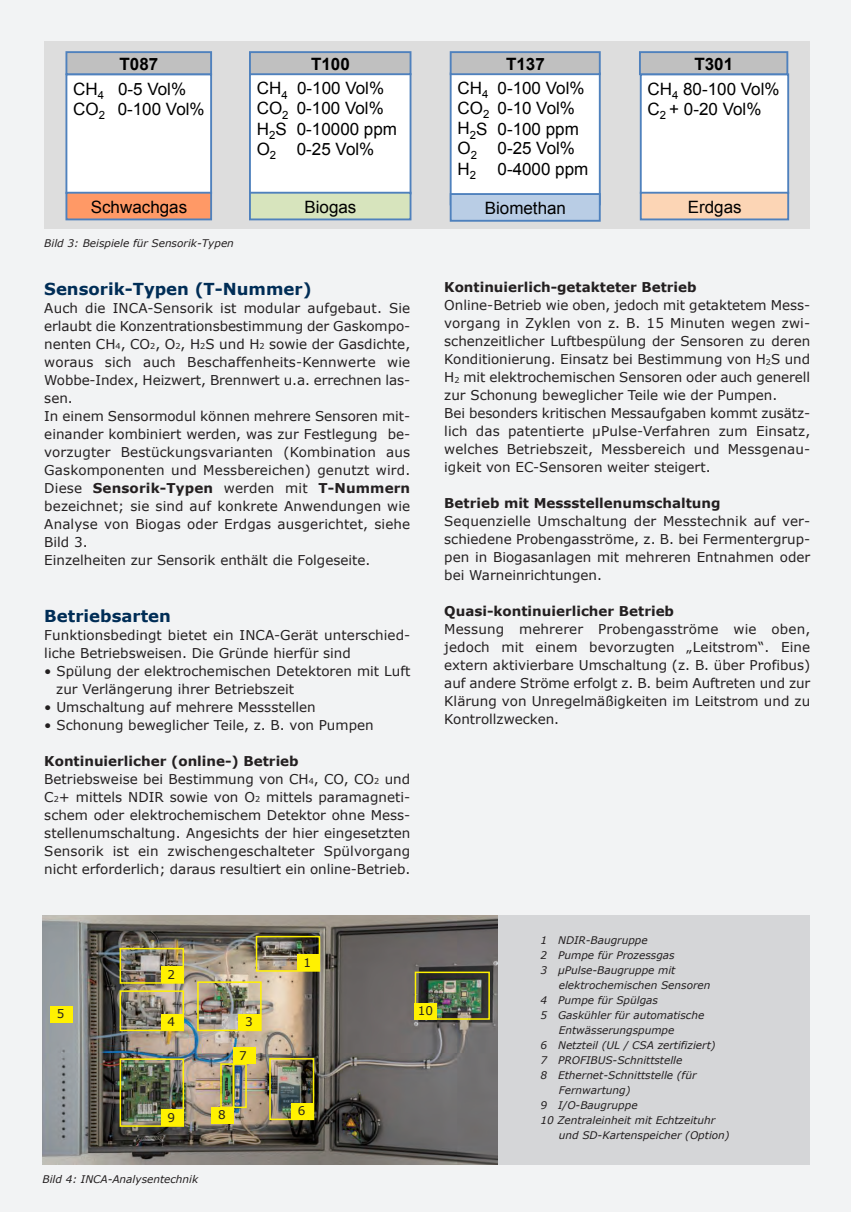
<style>
.page{position:relative;width:851px;height:1212px;background:#fff}
.page>*{position:absolute;margin:0;border:0;box-sizing:border-box;transform-origin:0 0}
.t1{font:16.95px/20.2px "Arial";color:#000}
.t2{font:700 16.95px "Arial";color:#000}
.t3{font:700 16.5px "Verdana";color:#002d56}
.t4{font:13.5px/18px "Verdana";color:#231f20}
.t5{font:700 13.5px "Verdana";color:#231f20}
.t6{font:12px "Verdana";color:#231f20}
.t7{font:italic 10.5px "Verdana";color:#231f20}
.s1{font-size:8.1px}
.s2{font-weight:700}
</style>
<div class="page">
<div style="left:0;top:0;width:850px;height:1212px;background:#f2f3f4"></div>
<div style="left:255px;top:915px;width:554px;height:249px;background:#d5d6d8"></div>
<div style="left:44px;top:42px;width:766px;height:187px;background:#ddd"></div>
<div style="left:250px;top:74px;width:160px;height:119px;background:#fff"></div>
<div style="left:249px;top:73px;width:162px;height:121px;border:2px solid #4f81bd"></div>
<div style="left:250px;top:52px;width:160px;height:22px;background:#c0c0c0"></div>
<div style="left:249px;top:51px;width:162px;height:24px;border:2px solid #4f81bd"></div>
<div style="left:250px;top:193px;width:160px;height:26px;background:#d7e4bd"></div>
<div style="left:249px;top:192px;width:162px;height:28px;border:2px solid #4f81bd"></div>
<div style="left:450px;top:73px;width:149px;height:131px;background:#fff"></div>
<div style="left:449px;top:73px;width:151px;height:132px;border:2px solid #4f81bd"></div>
<div style="left:450px;top:194px;width:149px;height:27px;background:#b9cde5"></div>
<div style="left:449px;top:193px;width:151px;height:29px;border:2px solid #4f81bd"></div>
<div style="left:450px;top:52px;width:149px;height:22px;background:#c0c0c0"></div>
<div style="left:449px;top:51px;width:151px;height:24px;border:2px solid #4f81bd"></div>
<div style="left:640px;top:74px;width:148px;height:119px;background:#fff"></div>
<div style="left:639px;top:73px;width:150px;height:121px;border:2px solid #4f81bd"></div>
<div style="left:640px;top:193px;width:148px;height:26px;background:#fcd5b5"></div>
<div style="left:639px;top:192px;width:150px;height:28px;border:2px solid #4f81bd"></div>
<div style="left:639px;top:52px;width:148px;height:22px;background:#c0c0c0"></div>
<div style="left:639px;top:51px;width:149px;height:24px;border:2px solid #4f81bd"></div>
<div style="left:66px;top:74px;width:145px;height:119px;background:#fff"></div>
<div style="left:65px;top:73px;width:147px;height:121px;border:2px solid #4f81bd"></div>
<div style="left:66px;top:193px;width:145px;height:26px;background:#f96"></div>
<div style="left:65px;top:192px;width:147px;height:28px;border:2px solid #4f81bd"></div>
<div style="left:66px;top:52px;width:145px;height:22px;background:#c0c0c0"></div>
<div style="left:65px;top:51px;width:147px;height:24px;border:2px solid #4f81bd"></div>
<img style="left:43px;top:915px;width:454px;height:249px">
<div style="left:120px;top:948px;width:64px;height:36px;border:2px solid #fff101"></div>
<div style="left:161px;top:967px;width:22px;height:16px;background:#fff101"></div>
<div style="left:256px;top:936px;width:64px;height:36px;border:2px solid #fff101"></div>
<div style="left:297px;top:955px;width:22px;height:16px;background:#fff101"></div>
<img style="left:219px;top:1057px;width:96px;height:64px">
<div style="left:291px;top:1103px;width:22px;height:16px;background:#fff101"></div>
<div style="left:120px;top:990px;width:64px;height:41px;border:2px solid #fff101"></div>
<div style="left:161px;top:1014px;width:22px;height:16px;background:#fff101"></div>
<div style="left:197px;top:981px;width:64px;height:50px;border:2px solid #fff101"></div>
<div style="left:239px;top:1014px;width:22px;height:16px;background:#fff101"></div>
<div style="left:120px;top:1058px;width:64px;height:69px;border:2px solid #fff101"></div>
<div style="left:161px;top:1110px;width:22px;height:16px;background:#fff101"></div>
<div style="left:51px;top:1007px;width:22px;height:16px;background:#fff101"></div>
<div style="left:212px;top:1107px;width:22px;height:16px;background:#fff101"></div>
<div style="left:233px;top:1048px;width:22px;height:16px;background:#fff101"></div>
<div style="left:414px;top:971px;width:76px;height:49px;border:2px solid #fff101"></div>
<div style="left:414px;top:1003px;width:23px;height:16px;background:#fff101"></div>
<p class="t2" style="left:120px;top:55px;width:40px">T087</p>
<p class="t2" style="left:311px;top:55px;width:40px">T100</p>
<p class="t2" style="left:506px;top:55px;width:40px">T137</p>
<p class="t2" style="left:694px;top:55px;width:40px">T301</p>
<p class="t1" style="left:73px;top:79px;width:133px;line-height:19.8px">CH<sub>4</sub> 0-5 Vol%<br>CO<sub>2</sub> 0-100 Vol%</p>
<p class="t1" style="left:91px;top:197px;width:98px">Schwachgas</p>
<p class="t1" style="left:257px;top:79px;width:142px">CH<sub>4</sub> 0-100 Vol%<br>CO<sub>2</sub> 0-100 Vol%<br>H<sub>2</sub>S 0-10000 ppm<br>O<sub>2</sub> 0-25 Vol%</p>
<p class="t1" style="left:304px;top:197px;width:53px">Biogas</p>
<p class="t1" style="left:457px;top:78px;width:129px">CH<sub>4</sub> 0-100 Vol%<br>CO<sub>2</sub> 0-10 Vol%<br>H<sub>2</sub>S 0-100 ppm<br>O<sub>2</sub> 0-25 Vol%<br>H<sub>2</sub></p>
<p class="t1" style="left:497px;top:159px;width:92px">0-4000 ppm</p>
<p class="t1" style="left:484px;top:198px;width:83px">Biomethan</p>
<p class="t1" style="left:647px;top:79px;width:134px;line-height:19.8px">CH<sub>4</sub> 80-100 Vol%<br>C<sub>2</sub> + 0-20 Vol%</p>
<p class="t1" style="left:687px;top:197px;width:55px">Erdgas</p>
<p class="t7" style="left:44px;top:236px;width:191px">Bild 3: Beispiele für Sensorik-Typen</p>
<p class="t3" style="left:44px;top:278px;width:269px">Sensorik-Typen (T-Nummer)</p>
<p class="t4" style="left:44px;top:298px;width:367px">Auch die INCA-Sensorik ist modular aufgebaut. Sie erlaubt die Konzentrationsbestimmung der Gaskompo&shy;nenten CH<span class="s1">4</span>, CO<span class="s1">2</span>, O<span class="s1">2</span>, H<span class="s1">2</span>S und H<span class="s1">2</span> sowie der Gasdichte, woraus sich auch Beschaffenheits-Kennwerte wie Wobbe-Index, Heizwert, Brennwert u.a. errechnen las&shy;sen.<br>In einem Sensormodul können mehrere Sensoren mit&shy;einander kombiniert werden, was zur Festlegung be&shy;vorzugter Bestückungsvarianten (Kombination aus Gaskomponenten und Messbereichen) genutzt wird.<br>Diese <span class="s2">Sensorik-Typen</span> werden mit <span class="s2">T-Nummern </span>bezeichnet; sie sind auf konkrete Anwendungen wie Analyse von Biogas oder Erdgas ausgerichtet, siehe Bild 3.<br>Einzelheiten zur Sensorik enthält die Folgeseite.</p>
<p class="t3" style="left:44px;top:605px;width:128px">Betriebsarten</p>
<p class="t4" style="left:44px;top:625px;width:367px">Funktionsbedingt bietet ein INCA-Gerät unterschied&shy;liche Betriebsweisen. Die Gründe hierfür sind</p>
<p class="t4" style="left:56px;top:661px;width:355px;text-indent:-12px">• Spülung der elektrochemischen Detektoren mit Luft zur Verlängerung ihrer Betriebszeit</p>
<p class="t4" style="left:44px;top:697px;width:273px">• Umschaltung auf mehrere Messstellen</p>
<p class="t4" style="left:44px;top:715px;width:331px">• Schonung beweglicher Teile, z. B. von Pumpen</p>
<p class="t4" style="left:44px;top:751px;width:367px"><span class="s2">Kontinuierlicher (online-) Betrieb<br></span>Betriebsweise bei Bestimmung von CH<span class="s1">4</span>, CO, CO<span class="s1">2</span> und C<span class="s1">2</span>+ mittels NDIR sowie von O<span class="s1">2</span> mittels paramagneti&shy;schem oder elektrochemischem Detektor ohne Mess&shy;stellenumschaltung. Angesichts der hier eingesetzten Sensorik ist ein zwischengeschalteter Spülvorgang nicht erforderlich; daraus resultiert ein online-Betrieb.</p>
<p class="t5" style="left:444px;top:279px;width:254px">Kontinuierlich-getakteter Betrieb</p>
<p class="t4" style="left:444px;top:296px;width:367px">Online-Betrieb wie oben, jedoch mit getaktetem Mess&shy;vorgang in Zyklen von z. B. 15 Minuten wegen zwi&shy;schenzeitlicher Luftbespülung der Sensoren zu deren Konditionierung. Einsatz bei Bestimmung von H<span class="s1">2</span>S und H<span class="s1">2</span> mit elektrochemischen Sensoren oder auch generell zur Schonung beweglicher Teile wie der Pumpen.<br>Bei besonders kritischen Messaufgaben kommt zusätz&shy;lich das patentierte μPulse-Verfahren zum Einsatz, welches Betriebszeit, Messbereich und Messgenau - igkeit von EC-Sensoren weiter steigert.</p>
<p class="t5" style="left:444px;top:495px;width:278px">Betrieb mit Messstellenumschaltung</p>
<p class="t4" style="left:444px;top:512px;width:367px;text-align:justify">Sequenzielle Umschaltung der Messtechnik auf ver&shy;schiedene Probengasströme, z. B. bei Fermentergrup&shy;pen in Biogasanlagen mit mehreren Entnahmen oder bei Warneinrichtungen.</p>
<p class="t5" style="left:444px;top:603px;width:231px">Quasi-kontinuierlicher Betrieb</p>
<p class="t4" style="left:444px;top:620px;width:367px;text-align:justify">Messung mehrerer Probengasströme wie oben, jedoch mit einem bevorzugten „Leitstrom“. Eine extern aktivierbare Umschaltung (z. B. über Profibus) auf andere Ströme erfolgt z. B. beim Auftreten und zur Klärung von Unregelmäßigkeiten im Leitstrom und zu Kontrollzwecken.</p>
<p class="t6" style="left:57px;top:1006px;width:9px">5</p>
<p class="t6" style="left:167px;top:966px;width:9px">2</p>
<p class="t6" style="left:167px;top:1014px;width:9px">4</p>
<p class="t6" style="left:245px;top:1014px;width:9px">3</p>
<p class="t6" style="left:167px;top:1109px;width:9px">9</p>
<p class="t6" style="left:239px;top:1047px;width:9px">7</p>
<p class="t6" style="left:218px;top:1107px;width:9px">8</p>
<p class="t7" style="left:43px;top:1172px;width:157px">Bild 4: INCA-Analysentechnik</p>
<p class="t6" style="left:303px;top:954px;width:9px">1</p>
<p class="t6" style="left:297px;top:1103px;width:9px">6</p>
<p class="t6" style="left:417px;top:1003px;width:17px">10</p>
<p class="t7" style="left:540px;top:933px;width:109px">1 NDIR-Baugruppe</p>
<p class="t7" style="left:540px;top:948px;width:136px">2 Pumpe für Prozessgas</p>
<p class="t7" style="left:540px;top:963px;width:136px">3 µPulse-Baugruppe mit</p>
<p class="t7" style="left:558px;top:978px;width:153px">elektrochemischen Sensoren</p>
<p class="t7" style="left:540px;top:993px;width:119px">4 Pumpe für Spülgas</p>
<p class="t7" style="left:540px;top:1008px;width:165px">5 Gaskühler für automatische</p>
<p class="t7" style="left:558px;top:1023px;width:117px">Entwässerungspumpe</p>
<p class="t7" style="left:540px;top:1038px;width:177px">6 Netzteil (UL / CSA zertifiziert)</p>
<p class="t7" style="left:540px;top:1053px;width:143px">7 PROFIBUS-Schnittstelle</p>
<p class="t7" style="left:540px;top:1068px;width:157px">8 Ethernet-Schnittstelle (für</p>
<p class="t7" style="left:558px;top:1083px;width:73px">Fernwartung)</p>
<p class="t7" style="left:540px;top:1098px;width:99px">9 I/O-Baugruppe</p>
<p class="t7" style="left:540px;top:1113px;width:176px">10 Zentraleinheit mit Echtzeituhr</p>
<p class="t7" style="left:558px;top:1128px;width:172px">und SD-Kartenspeicher (Option)</p>
</div>
